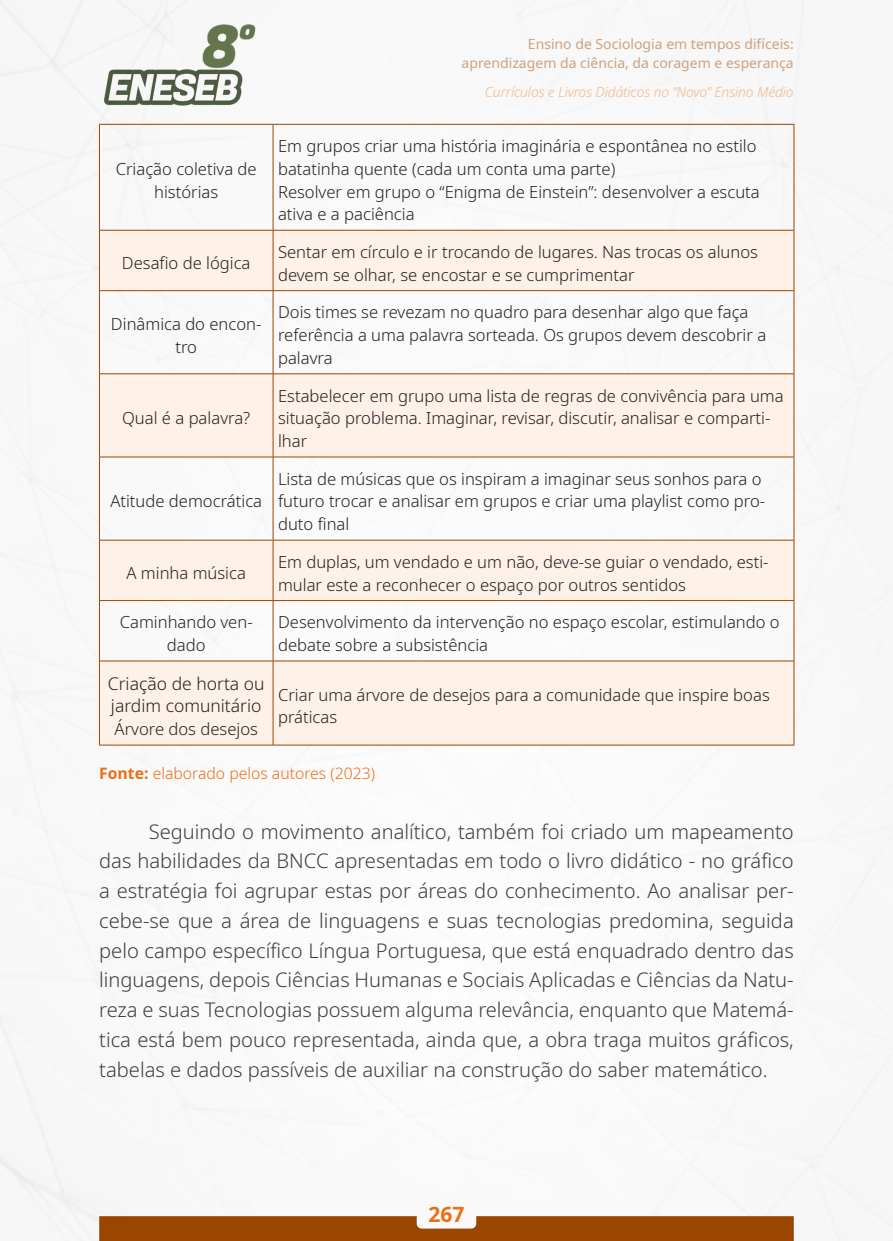
<style>
.page{position:relative;width:893px;height:1241px;background:#fff}
.page>*{position:absolute;margin:0;border:0;box-sizing:border-box;transform-origin:0 0}
.t1{font:700 21px "Noto Sans";color:#eb6f14}
._7_CORPO{font:300 20.12px/29.8px "Noto Sans";color:#3e3e3f;text-align:justify}
._15_CELULAS{font:300 17.5px/22.8px "Noto Sans";color:#231f20}
._15_CELULAS-2{font:300 16.62px/22.8px "Noto Sans";color:#231f20}
._13_FONTES{font:300 15.75px "Noto Sans";color:#eb6f14}
.t2{font:14px/19.2px "Noto Sans";color:#cda280;text-align:right}
.t3{font:italic 300 14px "Noto Sans";letter-spacing:-.01em;color:#f5b789}
.s1{font-weight:700}
</style>
<div class="page">
<img style="left:0;top:0;width:893px;height:1240px">
<svg style="left:99px;top:1215px;width:695px;height:25px"></svg>
<svg style="left:100px;top:231px;width:694px;height:513px;fill:#fdf1e8"></svg>
<hr style="left:99px;top:124px;width:174px;height:1px;background:#9b4600">
<hr style="left:99px;top:124px;width:1px;height:106px;background:#9b4600">
<hr style="left:273px;top:124px;width:521px;height:1px;background:#9b4600">
<hr style="left:273px;top:124px;width:1px;height:106px;background:#9b4600">
<hr style="left:794px;top:124px;width:1px;height:106px;background:#9b4600">
<hr style="left:99px;top:230px;width:174px;height:1px;background:#9b4600">
<hr style="left:99px;top:230px;width:1px;height:60px;background:#9b4600">
<hr style="left:273px;top:230px;width:521px;height:1px;background:#9b4600">
<hr style="left:273px;top:230px;width:1px;height:60px;background:#9b4600">
<hr style="left:794px;top:230px;width:1px;height:60px;background:#9b4600">
<hr style="left:99px;top:290px;width:174px;height:1px;background:#9b4600">
<hr style="left:99px;top:291px;width:1px;height:82px;background:#9b4600">
<hr style="left:273px;top:290px;width:521px;height:1px;background:#9b4600">
<hr style="left:273px;top:291px;width:1px;height:82px;background:#9b4600">
<hr style="left:794px;top:291px;width:1px;height:82px;background:#9b4600">
<hr style="left:99px;top:373px;width:174px;height:1px;background:#9b4600">
<hr style="left:99px;top:374px;width:1px;height:82px;background:#9b4600">
<hr style="left:273px;top:373px;width:521px;height:1px;background:#9b4600">
<hr style="left:273px;top:374px;width:1px;height:82px;background:#9b4600">
<hr style="left:794px;top:374px;width:1px;height:82px;background:#9b4600">
<hr style="left:99px;top:456px;width:174px;height:1px;background:#9b4600">
<hr style="left:99px;top:457px;width:1px;height:83px;background:#9b4600">
<hr style="left:273px;top:456px;width:521px;height:1px;background:#9b4600">
<hr style="left:273px;top:457px;width:1px;height:83px;background:#9b4600">
<hr style="left:794px;top:457px;width:1px;height:83px;background:#9b4600">
<hr style="left:99px;top:540px;width:174px;height:1px;background:#9b4600">
<hr style="left:99px;top:540px;width:1px;height:60px;background:#9b4600">
<hr style="left:273px;top:540px;width:521px;height:1px;background:#9b4600">
<hr style="left:273px;top:540px;width:1px;height:60px;background:#9b4600">
<hr style="left:794px;top:540px;width:1px;height:60px;background:#9b4600">
<hr style="left:99px;top:600px;width:174px;height:1px;background:#9b4600">
<hr style="left:99px;top:600px;width:1px;height:60px;background:#9b4600">
<hr style="left:273px;top:600px;width:521px;height:1px;background:#9b4600">
<hr style="left:273px;top:600px;width:1px;height:60px;background:#9b4600">
<hr style="left:794px;top:600px;width:1px;height:60px;background:#9b4600">
<hr style="left:99px;top:660px;width:174px;height:1px;background:#9b4600">
<hr style="left:99px;top:661px;width:1px;height:83px;background:#9b4600">
<hr style="left:273px;top:660px;width:521px;height:1px;background:#9b4600">
<hr style="left:273px;top:661px;width:1px;height:83px;background:#9b4600">
<hr style="left:794px;top:661px;width:1px;height:83px;background:#9b4600">
<hr style="left:99px;top:744px;width:174px;height:1px;background:#9b4600">
<hr style="left:273px;top:744px;width:521px;height:1px;background:#9b4600">
<p class="_15_CELULAS-2" style="left:116px;top:158px;width:143px;text-align:center">Criação coletiva de histórias</p>
<p class="t2" style="left:462px;top:34px;width:334px">Ensino de Sociologia em tempos difíceis: aprendizagem da ciência, da coragem e esperança</p>
<p class="t3" style="left:485px;top:82px;width:310px">Currículos e Livros Didáticos no “Novo” Ensino Médio</p>
<p class="_15_CELULAS-2" style="left:278px;top:135px;width:480px">Em grupos criar uma história imaginária e espontânea no estilo batatinha quente (cada um conta uma parte)</p>
<p class="_15_CELULAS-2" style="left:278px;top:180px;width:483px">Resolver em grupo o “Enigma de Einstein”: desenvolver a escuta ativa e a paciência</p>
<p class="_15_CELULAS-2" style="left:122px;top:252px;width:130px">Desafio de lógica</p>
<p class="_15_CELULAS-2" style="left:278px;top:241px;width:481px">Sentar em círculo e ir trocando de lugares. Nas trocas os alunos devem se olhar, se encostar e se cumprimentar</p>
<p class="_15_CELULAS-2" style="left:111px;top:313px;width:152px;text-align:center">Dinâmica do encon&shy;tro</p>
<p class="_15_CELULAS-2" style="left:278px;top:301px;width:490px">Dois times se revezam no quadro para desenhar algo que faça referência a uma palavra sorteada. Os grupos devem descobrir a palavra</p>
<p class="_15_CELULAS-2" style="left:122px;top:407px;width:130px">Qual é a palavra?</p>
<p class="_15_CELULAS-2" style="left:110px;top:490px;width:153px">Atitude democrática</p>
<p class="_15_CELULAS-2" style="left:278px;top:384px;width:507px">Estabelecer em grupo uma lista de regras de convivência para uma situação problema. Imaginar, revisar, discutir, analisar e comparti&shy;lhar</p>
<p class="_15_CELULAS-2" style="left:278px;top:467px;width:489px">Lista de músicas que os inspiram a imaginar seus sonhos para o futuro trocar e analisar em grupos e criar uma playlist como pro&shy;duto final</p>
<p class="_15_CELULAS-2" style="left:127px;top:562px;width:121px">A minha música</p>
<p class="_15_CELULAS-2" style="left:278px;top:551px;width:492px">Em duplas, um vendado e um não, deve-se guiar o vendado, esti&shy;mular este a reconhecer o espaço por outros sentidos</p>
<p class="_15_CELULAS-2" style="left:120px;top:611px;width:134px;text-align:center">Caminhando ven&shy;dado</p>
<p class="_15_CELULAS-2" style="left:278px;top:611px;width:503px">Desenvolvimento da intervenção no espaço escolar, estimulando o debate sobre a subsistência</p>
<p class="_15_CELULAS" style="left:108px;top:672px;width:158px">Criação de horta ou jardim comunitário</p>
<p class="_15_CELULAS-2" style="left:115px;top:718px;width:145px">Árvore dos desejos</p>
<p class="_15_CELULAS-2" style="left:278px;top:683px;width:493px">Criar uma árvore de desejos para a comunidade que inspire boas práticas</p>
<p class="_13_FONTES" style="left:99px;top:762px;width:277px"><span class="s1">Fonte:</span> elaborado pelos autores (2023)</p>
<p class="_7_CORPO" style="left:99px;top:816px;width:696px;text-indent:50px">Seguindo o movimento analítico, também foi criado um mapeamento das habilidades da BNCC apresentadas em todo o livro didático - no gráfico a estratégia foi agrupar estas por áreas do conhecimento. Ao analisar per&shy;cebe-se que a área de linguagens e suas tecnologias predomina, seguida pelo campo específico Língua Portuguesa, que está enquadrado dentro das linguagens, depois Ciências Humanas e Sociais Aplicadas e Ciências da Natu&shy;reza e suas Tecnologias possuem alguma relevância, enquanto que Matemá&shy;tica está bem pouco representada, ainda que, a obra traga muitos gráficos, tabelas e dados passíveis de auxiliar na construção do saber matemático.</p>
<p class="t1" style="left:428px;top:1199px;width:38px">267</p>
</div>
